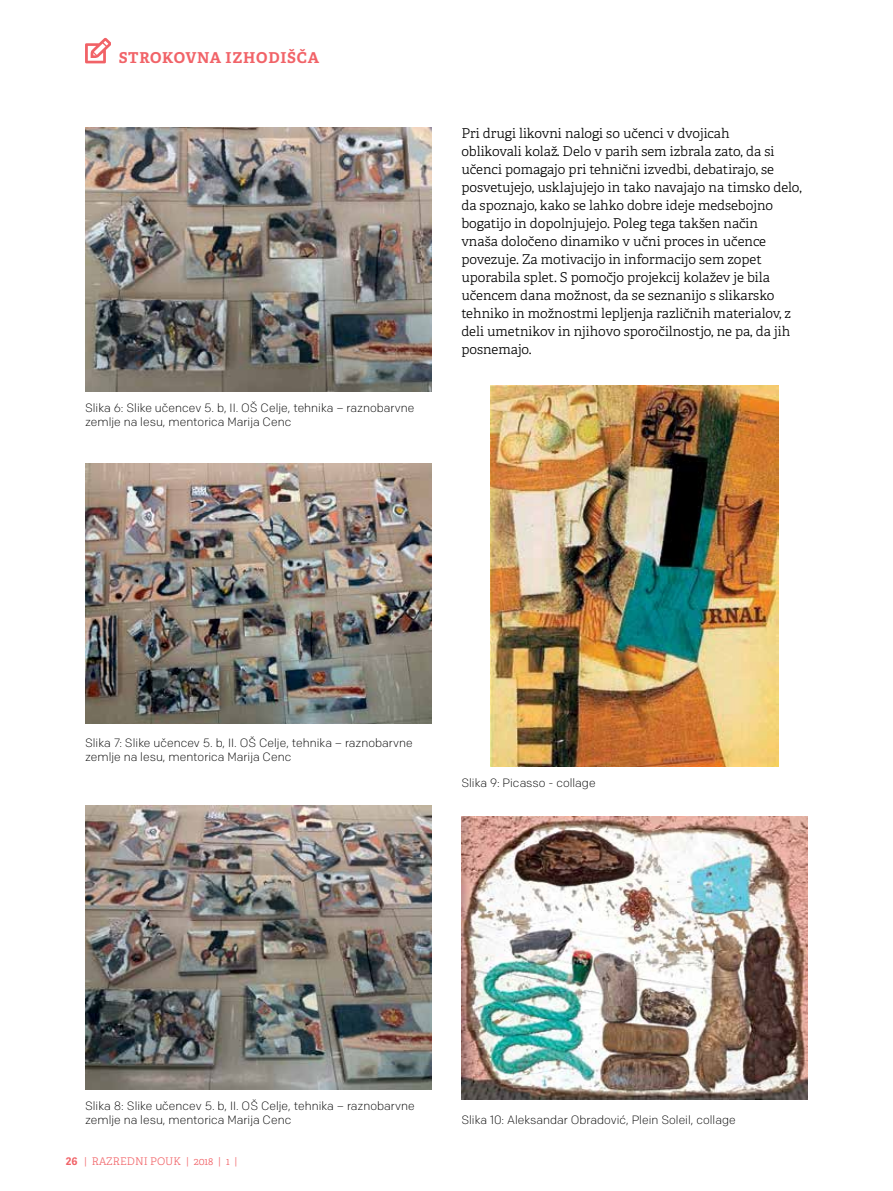
<style>
.page{position:relative;width:893px;height:1191px;background:#fff}
.page>*{position:absolute;margin:0;border:0;box-sizing:border-box;transform-origin:0 0}
.t1{font:700 15px "Adelle";color:#f16368}
.t2{font:300 13.5px/18px "Adelle";color:#000}
.t3{font:300 12px/14.4px "Chrono";color:#000}
.t4{font:300 10.5px "Adelle";color:#f16368}
.s1{font-family:"Adelle Sans";font-weight:700}
</style>
<div class="page">
<img style="left:85px;top:128px;width:347px;height:263px">
<img style="left:85px;top:463px;width:347px;height:260px">
<img style="left:85px;top:805px;width:347px;height:284px">
<img style="left:491px;top:385px;width:287px;height:381px">
<img style="left:461px;top:816px;width:347px;height:283px">
<svg style="left:85px;top:38px;width:26px;height:25px"></svg>
<p class="t1" style="left:119px;top:48px;width:13px">STROKOVNA</p>
<p class="t1" style="left:226px;top:48px;width:11px">IZHODI</p>
<p class="t1" style="left:287px;top:48px;width:33px">ŠČA</p>
<p class="t3" style="left:85px;top:400px;width:331px">Slika 6: Slike učencev 5. b, II. OŠ Celje, tehnika – raznobarvne zemlje na lesu, mentorica Marija Cenc</p>
<p class="t2" style="left:461px;top:124px;width:342px">Pri drugi likovni nalogi so učenci v dvojicah<br>oblikovali kolaž. Delo v parih sem izbrala zato, da si učenci pomagajo pri tehnični izvedbi, debatirajo, se posvetujejo, usklajujejo in tako navajajo na timsko delo, da spoznajo, kako se lahko dobre ideje medsebojno bogatijo in dopolnjujejo. Poleg tega takšen način<br>vnaša določeno dinamiko v učni proces in učence povezuje. Za motivacijo in informacijo sem zopet uporabila splet. S pomočjo projekcij kolažev je bila učencem dana možnost, da se seznanijo s slikarsko tehniko in možnostmi lepljenja različnih materialov, z deli umetnikov in njihovo sporočilnostjo, ne pa, da jih posnemajo.</p>
<p class="t3" style="left:85px;top:735px;width:329px">Slika 7: Slike učencev 5. b, II. OŠ Celje, tehnika – raznobarvne zemlje na lesu, mentorica Marija Cenc</p>
<p class="t3" style="left:461px;top:775px;width:136px">Slika 9: Picasso - collage</p>
<p class="t3" style="left:85px;top:1098px;width:331px">Slika 8: Slike učencev 5. b, II. OŠ Celje, tehnika – raznobarvne zemlje na lesu, mentorica Marija Cenc</p>
<p class="t4" style="left:66px;top:1154px;width:173px"><span class="s1">26</span> | RAZREDNI POUK | 2018 | 1 |</p>
<p class="t3" style="left:461px;top:1112px;width:276px">Slika 10: Aleksandar Obradović, Plein Soleil, collage</p>
</div>
